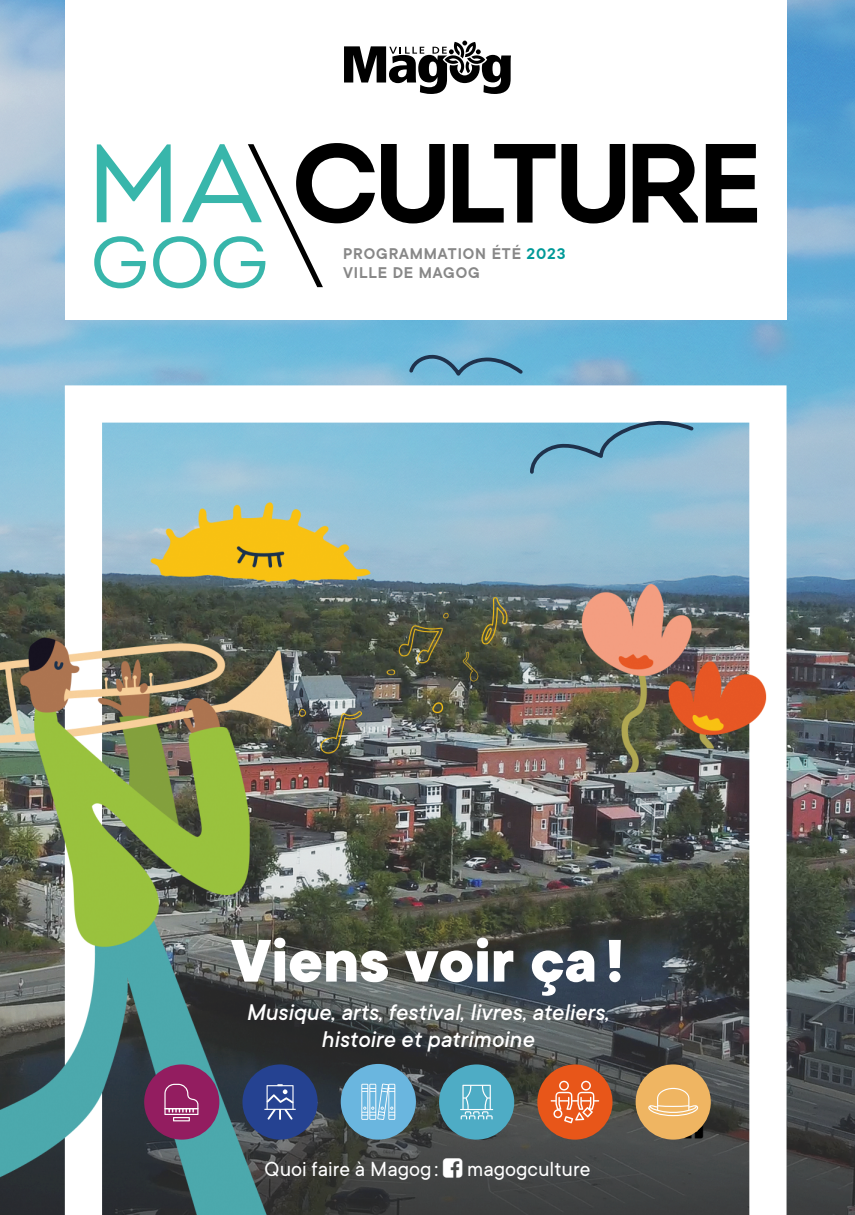
<style>
.page{position:relative;width:855px;height:1215px;background:#fff}
.page>*{position:absolute;margin:0;border:0;box-sizing:border-box;transform-origin:0 0}
.t1{font:800 66.25px "TT Commons";color:#fff}
.t2{font:italic 500 25px/27.5px "TT Commons";color:#fff;text-align:center}
.t3{font:22.5px "TT Commons";color:#fff}
.t4{font:600 17.25px/19px "TT Commons";letter-spacing:.05em;color:#878787}
.s1{color:#009998}
</style>
<div class="page">
<img style="left:0;top:0;width:855px;height:1215px">
<div style="left:65px;top:0;width:721px;height:319px;background:#fff"></div>
<svg style="left:344px;top:41px;width:167px;height:53px"></svg>
<svg style="left:381px;top:144px;width:64px;height:79px"></svg>
<svg style="left:453px;top:144px;width:172px;height:79px"></svg>
<svg style="left:633px;top:144px;width:65px;height:79px"></svg>
<svg style="left:706px;top:144px;width:51px;height:79px"></svg>
<svg style="left:94px;top:143px;width:281px;height:145px"></svg>
<div style="left:636px;top:1064px;width:75px;height:76px;background:#efb562;border-radius:50%"></div>
<div style="left:242px;top:1064px;width:76px;height:76px;background:#254291;border-radius:50%"></div>
<svg style="left:264px;top:1084px;width:32px;height:36px"></svg>
<div style="left:144px;top:1064px;width:75px;height:76px;background:#931d60;border-radius:50%"></div>
<svg style="left:173px;top:1117px;width:17px;height:4px"></svg>
<svg style="left:164px;top:1084px;width:34px;height:36px"></svg>
<div style="left:341px;top:1064px;width:75px;height:76px;background:#6ab6df;border-radius:50%"></div>
<svg style="left:361px;top:1084px;width:34px;height:36px"></svg>
<div style="left:439px;top:1064px;width:75px;height:76px;background:#4eacc5;border-radius:50%"></div>
<svg style="left:460px;top:1085px;width:33px;height:34px"></svg>
<div style="left:537px;top:1064px;width:76px;height:76px;background:#e85619;border-radius:50%"></div>
<svg style="left:551px;top:1081px;width:48px;height:42px"></svg>
<svg style="left:407px;top:355px;width:289px;height:121px"></svg>
<svg style="left:443px;top:1158px;width:19px;height:20px"></svg>
<svg style="left:648px;top:1088px;width:55px;height:50px"></svg>
<p class="t4" style="left:343px;top:244px;width:224px">PROGRAMMATION ÉTÉ <span class="s1">2023<br></span>VILLE DE MAGOG</p>
<h1 class="t1" style="left:231px;top:924px;width:395px">Viens voir ça !</h1>
<p class="t2" style="left:246px;top:999px;width:364px">Musique, arts, festival, livres, ateliers, histoire et patrimoine</p>
<p class="t3" style="left:265px;top:1157px;width:175px">Quoi faire à Magog:</p>
<p class="t3" style="left:467px;top:1157px;width:125px">magogculture</p>
</div>
